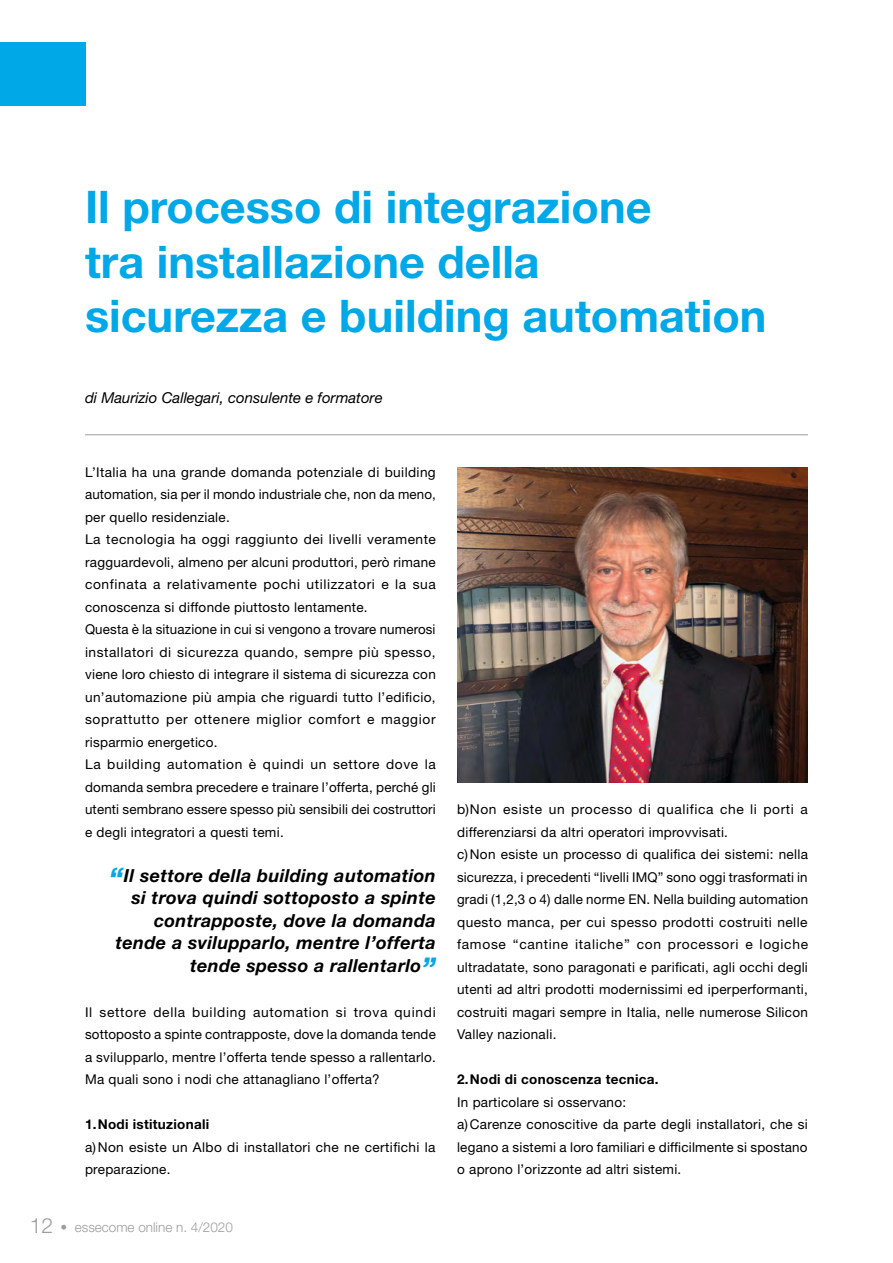
<style>
.page{position:relative;width:893px;height:1263px;background:#fff}
.page>*{position:absolute;margin:0;border:0;box-sizing:border-box;transform-origin:0 0}
.t1{font:700 45px/54px "Helvetica Neue LT Std";color:#00a8e7}
.t2{font:italic 700 18px/22.5px "Helvetica Neue LT Std";letter-spacing:.02em;color:#000;text-align:right}
.t3{font:italic 15px "Helvetica Neue LT Std";color:#000}
.t4{font:13.5px/22.5px "Helvetica Neue LT Std";letter-spacing:.02em;color:#000}
.t5{font:700 13.5px "Helvetica Neue LT Std";letter-spacing:.02em;color:#000}
.t6{font:300 13.5px "Helvetica Neue LT Std";color:#9d9d9c}
.s1{font-size:30px;color:#00a8e7}
.s2{font-size:21px}
</style>
<div class="page">
<div style="left:0;top:43px;width:85px;height:63px;background:#00a8e7"></div>
<hr style="left:85px;top:434px;width:723px;height:1px;background:#9d9d9c">
<img style="left:457px;top:467px;width:351px;height:315px">
<h1 class="t1" style="left:85px;top:179px;width:683px">Il processo di integrazione<br>tra installazione della<br>sicurezza e building automation</h1>
<p class="t3" style="left:85px;top:388px;width:299px">di Maurizio Callegari, consulente e formatore</p>
<p class="t4" style="left:85px;top:460px;width:352px">L’Italia ha una grande domanda potenziale di building automation, sia per il mondo industriale che, non da meno, per quello residenziale.<br>La tecnologia ha oggi raggiunto dei livelli veramente ragguardevoli, almeno per alcuni produttori, però rimane confinata a relativamente pochi utilizzatori e la sua conoscenza si diffonde piuttosto lentamente.<br>Questa è la situazione in cui si vengono a trovare numerosi installatori di sicurezza quando, sempre più spesso, viene loro chiesto di integrare il sistema di sicurezza con un’automazione più ampia che riguardi tutto l’edificio, soprattutto per ottenere miglior comfort e maggior risparmio energetico.<br>La building automation è quindi un settore dove la domanda sembra precedere e trainare l’offerta, perché gli utenti sembrano essere spesso più sensibili dei costruttori e degli integratori a questi temi.</p>
<h2 class="t2" style="left:109px;top:864px;width:328px"><span class="s1">“</span>Il settore della building automation si trova quindi sottoposto a spinte contrapposte, dove la domanda tende a svilupparlo, mentre l’offerta tende spesso a rallentarlo<span class="s1">”</span></h2>
<p class="t4" style="left:85px;top:1000px;width:352px;text-align:justify">Il settore della building automation si trova quindi sottoposto a spinte contrapposte, dove la domanda tende a svilupparlo, mentre l’offerta tende spesso a rallentarlo.<br>Ma quali sono i nodi che attanagliano l’offerta?</p>
<p class="t5" style="left:85px;top:1116px;width:126px">1.Nodi istituzionali</p>
<p class="t4" style="left:85px;top:1135px;width:352px">a)Non esiste un Albo di installatori che ne certifichi la preparazione.</p>
<p class="t6" style="left:30px;top:1219px;width:205px"><span class="s2">12</span> • essecome online n. 4/2020</p>
<p class="t4" style="left:457px;top:798px;width:352px">b)Non esiste un processo di qualifica che li porti a differenziarsi da altri operatori improvvisati.<br>c)Non esiste un processo di qualifica dei sistemi: nella sicurezza, i precedenti “livelli IMQ” sono oggi trasformati in gradi (1,2,3 o 4) dalle norme EN. Nella building automation questo manca, per cui spesso prodotti costruiti nelle famose “cantine italiche” con processori e logiche ultradatate, sono paragonati e parificati, agli occhi degli utenti ad altri prodotti modernissimi ed iperperformanti, costruiti magari sempre in Italia, nelle numerose Silicon Valley nazionali.</p>
<p class="t5" style="left:457px;top:1071px;width:203px">2.Nodi di conoscenza tecnica.</p>
<p class="t4" style="left:457px;top:1090px;width:352px">In particolare si osservano:<br>a)Carenze conoscitive da parte degli installatori, che si legano a sistemi a loro familiari e difficilmente si spostano o aprono l’orizzonte ad altri sistemi.</p>
</div>
